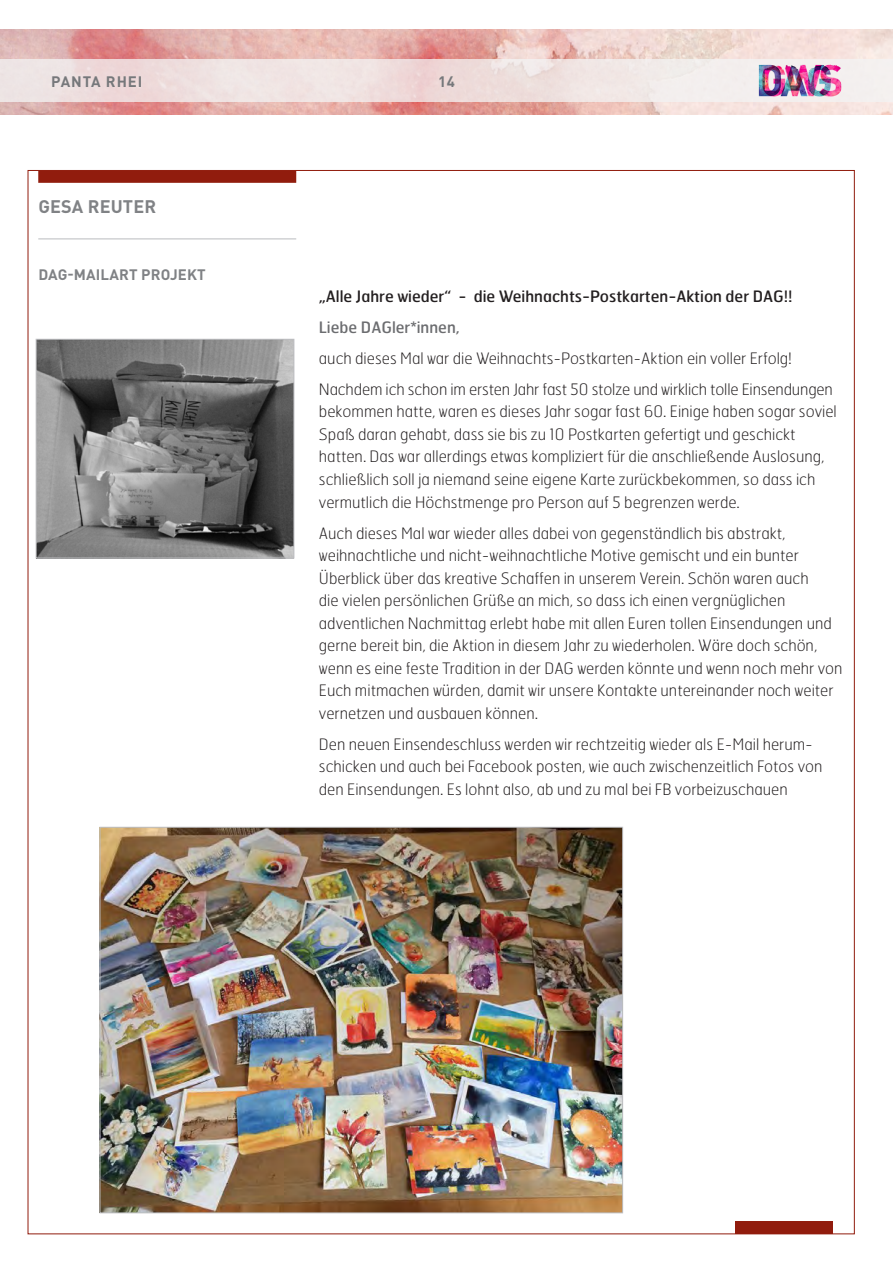
<style>
.page{position:relative;width:893px;height:1263px;background:#fff}
.page>*{position:absolute;margin:0;border:0;box-sizing:border-box;transform-origin:0 0}
.spalte_über_DAB{font:700 18px "DIN Pro";letter-spacing:.01em;color:#808285}
.fließ_DAB{font:100 15.75px/22.5px "Hermes";color:#231f20}
.fließ_bold_DAB{font:15.75px "Hermes";color:#231f20}
.fließ_bold_DAB_grau{font:15.75px "Hermes";color:#6c6d70}
.spalte_bold_DAB{font:700 15px "DIN Pro";letter-spacing:.01em;color:#808285}
.t1{font:700 15px "DIN Pro";letter-spacing:.06em;color:#76787b}
</style>
<div class="page">
<div style="left:38px;top:171px;width:258px;height:12px;background:#911c0d"></div>
<hr style="left:38px;top:238px;width:258px;height:2px;background:#d1d2d4">
<div style="left:736px;top:1221px;width:97px;height:13px;background:#911c0d"></div>
<img style="left:38px;top:341px;width:254px;height:215px">
<div style="left:36px;top:339px;width:258px;height:219px;border:1px solid #bcbdc0"></div>
<img style="left:102px;top:829px;width:519px;height:382px">
<img style="left:0;top:30px;width:893px;height:85px">
<svg style="left:0;top:60px;width:893px;height:42px;background:#efe3e2"></svg>
<img style="left:757px;top:65px;width:85px;height:32px">
<p class="t1" style="left:51px;top:71px;width:93px">PANTA RHEI</p>
<p class="t1" style="left:438px;top:71px;width:18px">14</p>
<p class="spalte_über_DAB" style="left:38px;top:194px;width:119px">GESA REUTER</p>
<p class="spalte_bold_DAB" style="left:38px;top:264px;width:169px">DAG-MAILART PROJEKT</p>
<p class="fließ_bold_DAB" style="left:319px;top:286px;width:475px">„Alle Jahre wieder“ - die Weihnachts-Postkarten-Aktion der DAG!!</p>
<p class="fließ_bold_DAB_grau" style="left:319px;top:317px;width:142px">Liebe DAGler*innen,</p>
<p class="fließ_DAB" style="left:319px;top:347px;width:475px">auch dieses Mal war die Weihnachts-Postkarten-Aktion ein voller Erfolg!</p>
<p class="fließ_DAB" style="left:319px;top:378px;width:519px">Nachdem ich schon im ersten Jahr fast 50 stolze und wirklich tolle Einsendungen bekommen hatte, waren es dieses Jahr sogar fast 60. Einige haben sogar soviel Spaß daran gehabt, dass sie bis zu 10 Postkarten gefertigt und geschickt hatten. Das war allerdings etwas kompliziert für die anschließende Auslosung, schließlich soll ja niemand seine eigene Karte zurückbekommen, so dass ich vermutlich die Höchstmenge pro Person auf 5 begrenzen werde.</p>
<p class="fließ_DAB" style="left:319px;top:521px;width:525px">Auch dieses Mal war wieder alles dabei von gegenständlich bis abstrakt, weihnachtliche und nicht-weihnachtliche Motive gemischt und ein bunter Überblick über das kreative Schaffen in unserem Verein. Schön waren auch<br>die vielen persönlichen Grüße an mich, so dass ich einen vergnüglichen adventlichen Nachmittag erlebt habe mit allen Euren tollen Einsendungen und gerne bereit bin, die Aktion in diesem Jahr zu wiederholen. Wäre doch schön, wenn es eine feste Tradition in der DAG werden könnte und wenn noch mehr von Euch mitmachen würden, damit wir unsere Kontakte untereinander noch weiter vernetzen und ausbauen können.</p>
<p class="fließ_DAB" style="left:319px;top:732px;width:505px">Den neuen Einsendeschluss werden wir rechtzeitig wieder als E-Mail herum&shy;schicken und auch bei Facebook posten, wie auch zwischenzeitlich Fotos von den Einsendungen. Es lohnt also, ab und zu mal bei FB vorbeizuschauen</p>
</div>
